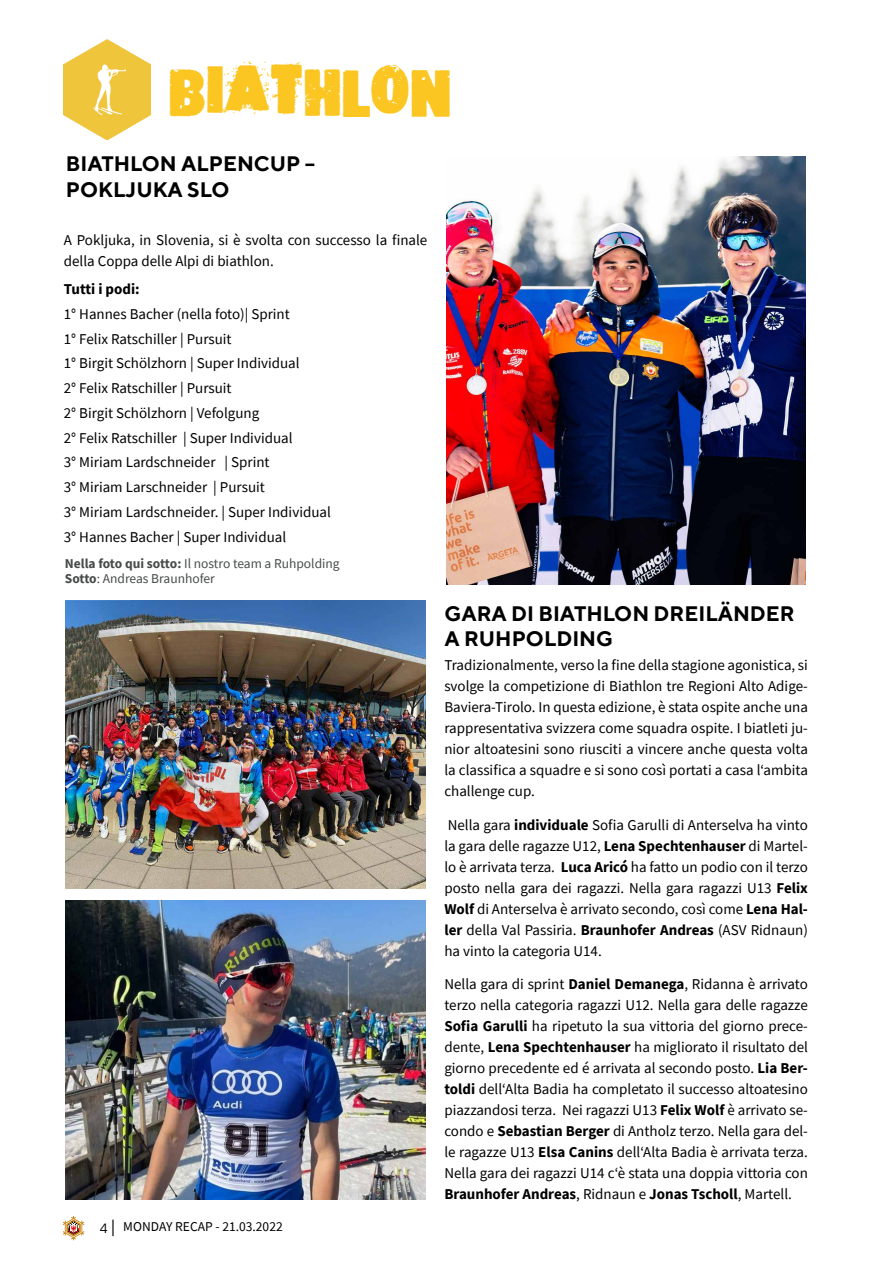
<style>
.page{position:relative;width:893px;height:1263px;background:#fff}
.page>*{position:absolute;margin:0;border:0;box-sizing:border-box;transform-origin:0 0}
.t1{font:45px "Freepress";color:#fbc621}
.t2{font:700 21px/25.5px "TT Norms";color:#000}
.t3{font:15px/21px "Source Sans Pro";color:#000;text-align:justify}
.t4{font:700 15px "Source Sans Pro";color:#000}
.t5{font:13.5px/15px "Source Sans Pro";color:#484b4a}
.t6{font:13.5px "Source Sans Pro";color:#000}
.s1{font-weight:700}
.s2{font-family:"TT Norms"}
.s3{font-family:"Myriad Pro";font-size:16.5px}
</style>
<div class="page">
<svg style="left:63px;top:1216px;width:21px;height:24px"></svg>
<img style="left:446px;top:157px;width:360px;height:428px">
<img style="left:64px;top:39px;width:87px;height:101px">
<img style="left:66px;top:600px;width:359px;height:289px">
<img style="left:66px;top:900px;width:359px;height:299px">
<h1 class="t1" style="left:169px;top:60px;width:284px">BIATHLON</h1>
<h2 class="t2" style="left:66px;top:150px;width:251px">BIATHLON ALPENCUP –<br>POKLJUKA SLO</h2>
<p class="t3" style="left:64px;top:230px;width:365px">A Pokljuka, in Slovenia, si è svolta con successo la finale della Coppa delle Alpi di biathlon.</p>
<p class="t4" style="left:64px;top:279px;width:77px">Tutti i podi:</p>
<p class="t3" style="left:64px;top:301px;width:269px;line-height:24.8px;text-align:left">1° Hannes Bacher (nella foto)| Sprint<br>1° Felix Ratschiller | Pursuit<br>1° Birgit Schölzhorn | Super Individual<br>2° Felix Ratschiller | Pursuit<br>2° Birgit Schölzhorn | Vefolgung<br>2° Felix Ratschiller | Super Individual<br>3° Miriam Lardschneider | Sprint<br>3° Miriam Larschneider | Pursuit<br>3° Miriam Lardschneider. | Super Individual 3° Hannes Bacher | Super Individual</p>
<p class="t5" style="left:65px;top:556px;width:276px"><span class="s1">Nella foto qui sotto:</span> Il nostro team a Ruhpolding<br><span class="s1">Sotto</span>: Andreas Braunhofer</p>
<p class="t6" style="left:100px;top:1218px;width:184px"><span class="s2">4</span> <span class="s3">|</span> MONDAY RECAP - 21.03.2022</p>
<h2 class="t2" style="left:444px;top:600px;width:352px">GARA DI BIATHLON DREILÄNDER<br>A RUHPOLDING</h2>
<p class="t3" style="left:444px;top:654px;width:365px">Tradizionalmente, verso la fine della stagione agonistica, si svolge la competizione di Biathlon tre Regioni Alto Adige-Baviera-Tirolo. In questa edizione, è stata ospite anche una rappresentativa svizzera come squadra ospite. I biatleti ju&shy;nior altoatesini sono riusciti a vincere anche questa volta la classifica a squadre e si sono così portati a casa l‘ambita challenge cup.</p>
<p class="t3" style="left:444px;top:814px;width:365px">Nella gara <span class="s1">individuale</span> Sofia Garulli di Anterselva ha vinto la gara delle ragazze U12, <span class="s1">Lena Spechtenhauser</span> di Martel&shy;lo è arrivata terza. <span class="s1">Luca Aricó</span> ha fatto un podio con il terzo posto nella gara dei ragazzi. Nella gara ragazzi U13 <span class="s1">Felix Wolf</span> di Anterselva è arrivato secondo, così come <span class="s1">Lena Hal&shy;ler</span> della Val Passiria. <span class="s1">Braunhofer Andreas</span> (ASV Ridnaun) ha vinto la categoria U14.</p>
<p class="t3" style="left:444px;top:974px;width:365px">Nella gara di sprint <span class="s1">Daniel Demanega</span>, Ridanna è arrivato terzo nella categoria ragazzi U12. Nella gara delle ragazze <span class="s1">Sofia Garulli</span> ha ripetuto la sua vittoria del giorno prece&shy;dente, <span class="s1">Lena Spechtenhauser</span> ha migliorato il risultato del giorno precedente ed é arrivata al secondo posto. <span class="s1">Lia Ber&shy;toldi</span> dell‘Alta Badia ha completato il successo altoatesino piazzandosi terza. Nei ragazzi U13 <span class="s1">Felix Wolf</span> è arrivato se&shy;condo e <span class="s1">Sebastian Berger</span> di Antholz terzo. Nella gara del&shy;le ragazze U13 <span class="s1">Elsa Canins</span> dell‘Alta Badia è arrivata terza.<br>Nella gara dei ragazzi U14 c‘è stata una doppia vittoria con <span class="s1">Braunhofer Andreas</span>, Ridnaun e <span class="s1">Jonas Tscholl</span>, Martell.</p>
</div>
